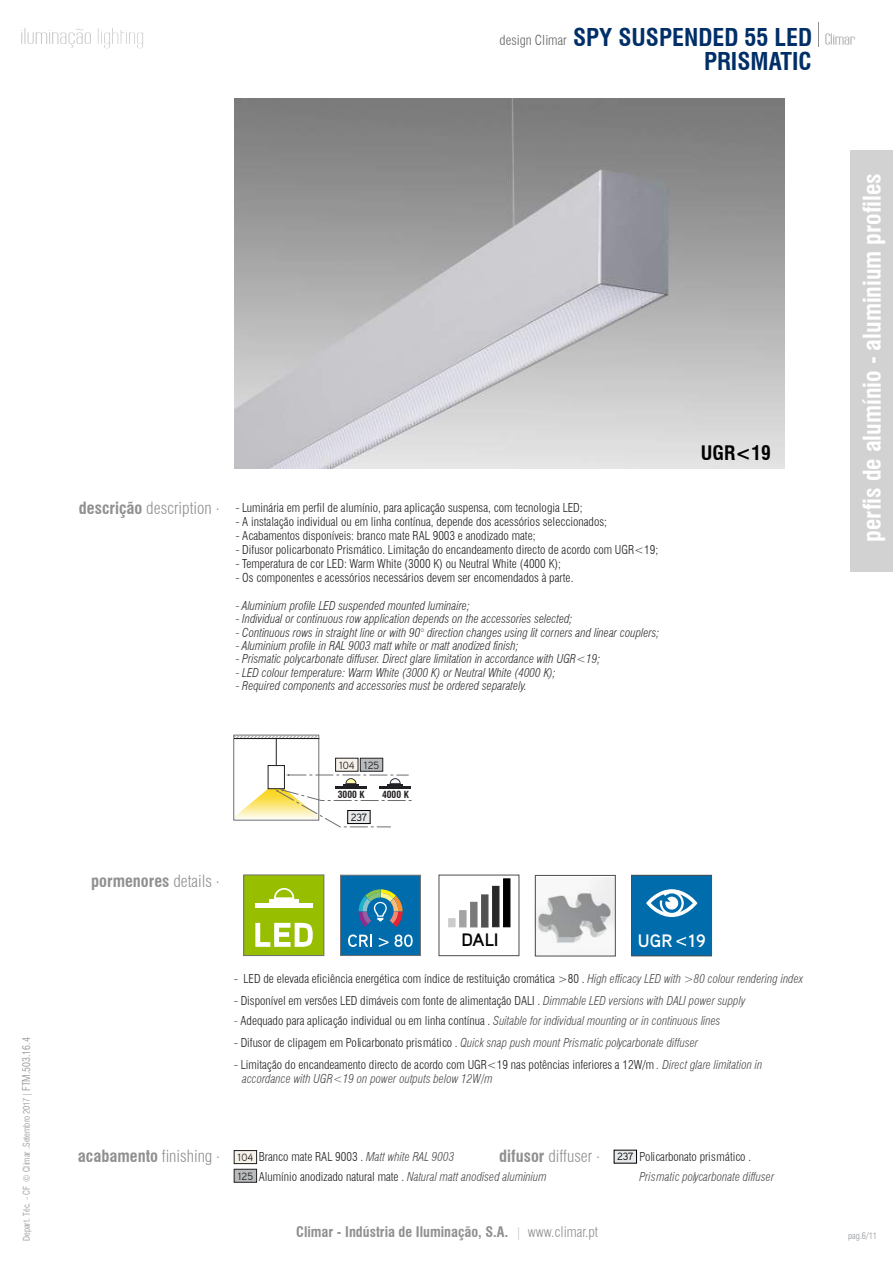
<style>
.page{position:relative;width:893px;height:1263px;background:#fff}
.page>*{position:absolute;margin:0;border:0;box-sizing:border-box;transform-origin:0 0}
.t1{font:700 condensed 24px "Swiss 721 BT";color:#002e67}
.t2{font:700 condensed 24px "Swiss 721 BT";color:#fff}
.t3{font:700 condensed 19.5px "Swiss 721 BT";color:#000}
.t4{font:700 18px "Aaux Pro";color:#fff}
.t5{font:700 18px "Aaux Pro";color:#000}
.t6{font:700 condensed 16.5px "Swiss 721 BT";color:#918f90}
.t7{font:300 condensed 16.5px "Swiss 721 BT";color:#918f90}
.t8{font:700 condensed 14.25px "Swiss 721 BT";color:#918f90}
.t9{font:300 condensed 12px/19.8px "Swiss 721 BT";color:#231f20}
.t10{font:italic 300 condensed 12px "Swiss 721 BT";color:#333}
.t11{font:italic 300 condensed 12px "Swiss 721 BT";color:#4f4c4d}
.t12{font:10.5px "Aaux Pro";color:#231f20}
.t13{font:10.5px "Aaux Pro";letter-spacing:-.005em;color:#000}
.t14{font:700 condensed 9.6px "Swiss 721 BT";color:#231f20}
.t15{font:300 condensed 9px "Swiss 721 BT";color:#918f90}
.t16{font:300 condensed 9px "Swiss 721 BT";color:#939598}
.s1{font-size:10.5px}
.s2{font-weight:300;font-size:13.5px;color:#656263}
.s3{font-weight:700;font-size:16.5px;color:#918f90}
.s4{font-size:16.5px;color:#918f90}
.s5{font-weight:300}
.s6{font-style:italic;color:#4f4c4d}
.s7{font-style:normal;color:#231f20}
.s8{font-family:"Aaux Pro";font-weight:400;font-stretch:normal;font-size:10.5px;color:#231f20}
.s9{font-weight:700}
.s10{font-weight:300;font-size:12.75px;color:#bdbcbc}
</style>
<div class="page">
<svg style="left:825px;top:33px;width:30px;height:12px"></svg>
<svg style="left:21px;top:28px;width:70px;height:20px"></svg>
<svg style="left:98px;top:28px;width:45px;height:20px"></svg>
<div style="left:850px;top:150px;width:43px;height:422px;background:#d3d2d2"></div>
<svg style="left:818px;top:22px;width:1px;height:24px"></svg>
<img style="left:235px;top:99px;width:549px;height:369px">
<div style="left:614px;top:1150px;width:23px;height:13px;background:#e6e9eb"></div>
<div style="left:234px;top:1169px;width:23px;height:13px;background:#b8bcbe;border:1px solid #231f20"></div>
<div style="left:234px;top:1150px;width:23px;height:14px;background:#f6f2ea;border:1px solid #231f20"></div>
<div style="left:360px;top:758px;width:23px;height:13px;background:#b8bcbe;border:1px solid #231f20"></div>
<div style="left:268px;top:765px;width:17px;height:24px;border:1px solid #231f20"></div>
<div style="left:335px;top:758px;width:23px;height:13px;background:#f6f2ea"></div>
<svg style="left:234px;top:774px;width:178px;height:53px"></svg>
<svg style="left:234px;top:735px;width:85px;height:31px"></svg>
<hr style="left:234px;top:738px;width:85px;height:1px;background:#1d1d1b">
<div style="left:632px;top:875px;width:79px;height:81px;background:#006cac"></div>
<svg style="left:646px;top:889px;width:51px;height:28px"></svg>
<div style="left:244px;top:875px;width:80px;height:80px;background:#97bf00"></div>
<div style="left:255px;top:903px;width:58px;height:5px;background:#fff"></div>
<hr style="left:269px;top:899px;width:30px;height:4px;background:#fff">
<svg style="left:274px;top:888px;width:20px;height:11px"></svg>
<svg style="left:255px;top:923px;width:58px;height:24px"></svg>
<div style="left:244px;top:875px;width:80px;height:81px;border:1px solid #6d6e70"></div>
<img style="left:537px;top:877px;width:76px;height:67px">
<div style="left:535px;top:875px;width:80px;height:81px;border:1px solid #4f4c4d"></div>
<div style="left:340px;top:875px;width:81px;height:81px;background:#006cac;border:1px solid #6d6f71"></div>
<svg style="left:359px;top:889px;width:44px;height:38px"></svg>
<svg style="left:348px;top:934px;width:24px;height:13px"></svg>
<svg style="left:379px;top:938px;width:9px;height:9px"></svg>
<svg style="left:394px;top:934px;width:19px;height:13px"></svg>
<div style="left:631px;top:875px;width:81px;height:81px;border:1px solid #4f4c4d"></div>
<svg style="left:676px;top:937px;width:10px;height:9px"></svg>
<div style="left:448px;top:918px;width:8px;height:9px;background:#ccc;border:1px solid #ccc"></div>
<div style="left:503px;top:878px;width:7px;height:49px;background:#000"></div>
<div style="left:459px;top:910px;width:8px;height:17px;background:#a3a3a3;border:1px solid #a3a3a3"></div>
<div style="left:481px;top:894px;width:7px;height:33px;background:#515151;border:1px solid #515151"></div>
<div style="left:492px;top:886px;width:7px;height:41px;background:#282828;border:1px solid #282828"></div>
<div style="left:470px;top:902px;width:7px;height:25px;background:#7a7a7a;border:1px solid #7a7a7a"></div>
<p class="t15" style="left:21px;top:1241px;width:205px;rotate:-90deg">Depart. Téc. - CF © Climar .Setembro 2017| <span class="s1">FTM.503.16.4</span></p>
<h1 class="t1" style="left:500px;top:23px;width:314px"><span class="s2">design Climar</span> SPY SUSPENDED 55 LED</h1>
<h1 class="t1" style="left:704px;top:47px;width:109px">PRISMATIC</h1>
<p class="t9" style="left:79px;top:498px;width:505px"><span class="s3">descrição</span> <span class="s4">description .</span> - Luminária em perfil de alumínio, para aplicação suspensa, com tecnologia LED;</p>
<p class="t9" style="left:235px;top:512px;width:373px">- A instalação individual ou em linha contínua, depende dos acessórios seleccionados;</p>
<p class="t9" style="left:235px;top:526px;width:302px">- Acabamentos disponíveis: branco mate RAL 9003 e anodizado mate;</p>
<p class="t9" style="left:235px;top:540px;width:424px">- Difusor policarbonato Prismático. Limitação do encandeamento directo de acordo com UGR&lt;19;</p>
<p class="t9" style="left:235px;top:554px;width:327px">- Temperatura de cor LED: Warm White (3000 K) ou Neutral White (4000 K);</p>
<p class="t9" style="left:235px;top:568px;width:340px">- Os componentes e acessórios necessários devem ser encomendados à parte.</p>
<p class="t10" style="left:235px;top:598px;width:236px">- Aluminium profile LED suspended mounted luminaire;</p>
<p class="t10" style="left:235px;top:612px;width:339px">- Individual or continuous row application depends on the accessories selected;</p>
<p class="t10" style="left:235px;top:625px;width:426px">- Continuous rows in straight line or with 90° direction changes using lit corners and linear couplers;</p>
<p class="t10" style="left:235px;top:638px;width:285px">- Aluminium profile in RAL 9003 matt white or matt anodized finish;</p>
<p class="t10" style="left:235px;top:652px;width:366px">- Prismatic polycarbonate diffuser. Direct glare limitation in accordance with UGR&lt;19;</p>
<p class="t10" style="left:235px;top:665px;width:322px">- LED colour temperature: Warm White (3000 K) or Neutral White (4000 K);</p>
<p class="t10" style="left:235px;top:678px;width:293px">- Required components and accessories must be ordered separately.</p>
<p class="t12" style="left:339px;top:758px;width:42px">104 125</p>
<p class="t14" style="left:338px;top:789px;width:28px">3000 K</p>
<p class="t14" style="left:382px;top:789px;width:28px">4000 K</p>
<h3 class="t6" style="left:91px;top:871px;width:130px">pormenores <span class="s5">details </span><sup>.</sup></h3>
<p class="t13" style="left:351px;top:810px;width:18px">237</p>
<h2 class="t3" style="left:701px;top:441px;width:72px">UGR&lt;19</h2>
<h3 class="t5" style="left:462px;top:928px;width:39px">DALI</h3>
<h3 class="t4" style="left:638px;top:929px;width:69px">UGR 19</h3>
<p class="t9" style="left:234px;top:969px;width:571px">- LED de elevada eficiência energética com índice de restituição cromática &gt;80 . <span class="s6">High efficacy LED with &gt;80 colour rendering index</span></p>
<p class="t9" style="left:234px;top:990px;width:513px">- Disponível em versões LED dimáveis com fonte de alimentação DALI . <span class="s6">Dimmable LED versions with DALI power supply</span></p>
<p class="t11" style="left:234px;top:1013px;width:488px">- <span class="s7">Adequado para aplicação individual ou em linha contínua .</span> Suitable for individual mounting or in continuous lines</p>
<p class="t11" style="left:234px;top:1035px;width:466px"><span class="s7">- Difusor de clipagem em Policarbonato prismático .</span> Quick snap push mount Prismatic polycarbonate diffuser</p>
<p class="t9" style="left:242px;top:1058px;width:522px;line-height:13.5px;text-indent:-8px">- Limitação do encandeamento directo de acordo com UGR&lt;19 nas potências inferiores a 12W/m <span class="s6">. Direct glare limitation in accordance with UGR&lt;19 on power outputs below 12W/m</span></p>
<h3 class="t6" style="left:78px;top:1146px;width:177px">acabamento <span class="s5">finishing </span><sup>.</sup> <span class="s8">104</span></h3>
<h3 class="t7" style="left:499px;top:1146px;width:102px"><span class="s9">difusor</span> diffuser .</h3>
<p class="t9" style="left:639px;top:1147px;width:113px">Policarbonato prismático .</p>
<p class="t11" style="left:639px;top:1169px;width:136px">Prismatic polycarbonate diffuser</p>
<p class="t9" style="left:259px;top:1147px;width:289px">Branco mate RAL 9003 . <span class="s6">Matt white RAL 9003<br></span>Alumínio anodizado natural mate . <span class="s6">Natural matt anodised aluminium</span></p>
<p class="t13" style="left:617px;top:1150px;width:18px">237</p>
<p class="t12" style="left:238px;top:1169px;width:17px">125</p>
<h1 class="t2" style="left:857px;top:542px;width:370px;rotate:-90deg">perfis de alumínio - aluminium profiles</h1>
<p class="t8" style="left:296px;top:1223px;width:303px">Climar - Indústria de Iluminação, S.A. <span class="s10">|</span> <span class="s5">www.climar.pt</span></p>
<p class="t16" style="left:848px;top:1230px;width:31px">pag.6/11</p>
</div>
